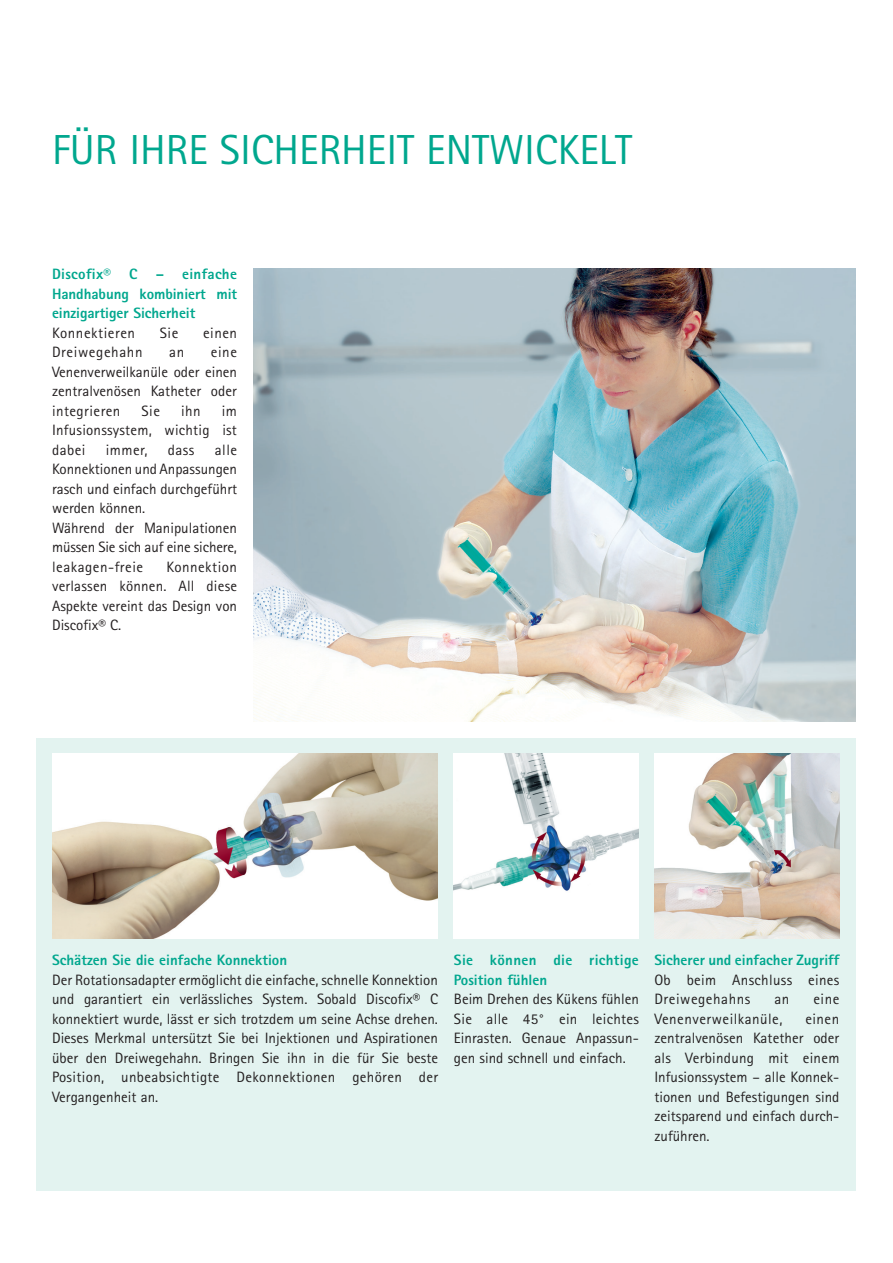
<style>
.page{position:relative;width:893px;height:1263px;background:#fff}
.page>*{position:absolute;margin:0;border:0;box-sizing:border-box;transform-origin:0 0}
.t1{font:42px "Rotis Sans Serif Pro";color:#00a78e}
.t2{font:15px/19.5px "Rotis Sans Serif Pro";letter-spacing:.005em;color:#231f20;text-align:justify}
.t3{font:800 15px/19.5px "Rotis Sans Serif Pro";color:#00a78e;text-align:justify}
.t4{font:800 15px/19.5px "Rotis Sans Serif Pro";letter-spacing:.02em;color:#00a78e}
.t5{font:15px "Rotis Sans Serif Pro";letter-spacing:.035em;color:#231f20}
.t6{font:15px "Rotis Sans Serif Pro";letter-spacing:.04em;color:#231f20}
</style>
<div class="page">
<div style="left:36px;top:738px;width:820px;height:453px;background:#e3f3f0"></div>
<img style="left:655px;top:754px;width:185px;height:185px">
<img style="left:454px;top:754px;width:185px;height:185px">
<img style="left:253px;top:269px;width:603px;height:453px">
<img style="left:52px;top:754px;width:386px;height:185px">
<h1 class="t1" style="left:52px;top:125px;width:582px">FÜR IHRE SICHERHEIT ENTWICKELT</h1>
<p class="t3" style="left:52px;top:264px;width:186px">Discofix® C – einfache Handhabung kombiniert mit einzigartiger Sicherheit</p>
<p class="t5" style="left:52px;top:324px;width:85px">Konnektieren</p>
<p class="t2" style="left:160px;top:323px;width:20px">Sie</p>
<p class="t2" style="left:203px;top:323px;width:36px">einen</p>
<p class="t6" style="left:52px;top:343px;width:92px">Dreiwegehahn</p>
<p class="t2" style="left:169px;top:343px;width:17px">an</p>
<p class="t2" style="left:52px;top:343px;width:186px;text-indent:159px">eine Venenverweilkanüle oder einen zentralvenösen Katheter oder integrieren</p>
<p class="t2" style="left:142px;top:401px;width:20px">Sie</p>
<p class="t2" style="left:181px;top:401px;width:21px">ihn</p>
<p class="t2" style="left:52px;top:401px;width:186px;text-indent:170px">im Infusionssystem, wichtig ist dabei</p>
<p class="t2" style="left:52px;top:440px;width:186px;text-align:left;text-indent:163px">alle<br>Konnektionen und Anpassungen rasch und einfach durchgeführt werden können.<br>Während der Manipulationen müssen Sie sich auf eine sichere, leakagen-freie</p>
<p class="t2" style="left:106px;top:440px;width:43px">immer,</p>
<p class="t2" style="left:168px;top:440px;width:28px">dass</p>
<p class="t2" style="left:52px;top:557px;width:186px;text-indent:114px">Konnektion verlassen können. All diese Aspekte vereint das Design von Discofix® C.</p>
<p class="t3" style="left:52px;top:950px;width:237px">Schätzen Sie die einfache Konnektion</p>
<p class="t2" style="left:52px;top:970px;width:387px">Der Rotationsadapter ermöglicht die einfache, schnelle Konnektion und garantiert ein verlässliches System. Sobald Discofix® C konnektiert wurde, lässt er sich trotzdem um seine Achse drehen.<br>Dieses Merkmal untersützt Sie bei Injektionen und Aspirationen über den Dreiwegehahn. Bringen Sie ihn in die für Sie beste Position, unbeabsichtigte Dekonnektionen gehören der Vergangenheit an.</p>
<p class="t4" style="left:454px;top:950px;width:186px">Sie können die richtige<br>Position fühlen</p>
<p class="t2" style="left:454px;top:989px;width:187px">Beim Drehen des Kükens fühlen Sie alle 45° ein leichtes Einrasten. Genaue Anpassun&shy;gen sind schnell und einfach.</p>
<p class="t3" style="left:654px;top:950px;width:186px">Sicherer und einfacher Zugriff</p>
<p class="t2" style="left:654px;top:970px;width:186px">Ob beim Anschluss eines<br>Dreiwegehahns</p>
<p class="t2" style="left:774px;top:989px;width:16px">an</p>
<p class="t2" style="left:813px;top:989px;width:28px">eine</p>
<p class="t5" style="left:654px;top:1009px;width:130px">Venenverweilkanüle,</p>
<p class="t2" style="left:654px;top:1009px;width:187px;text-indent:151px">einen zentralvenösen Katether oder als Verbindung mit einem Infusionssystem – alle Konnek&shy;tionen und Befestigungen sind zeitsparend und einfach durch&shy;zuführen.</p>
</div>
